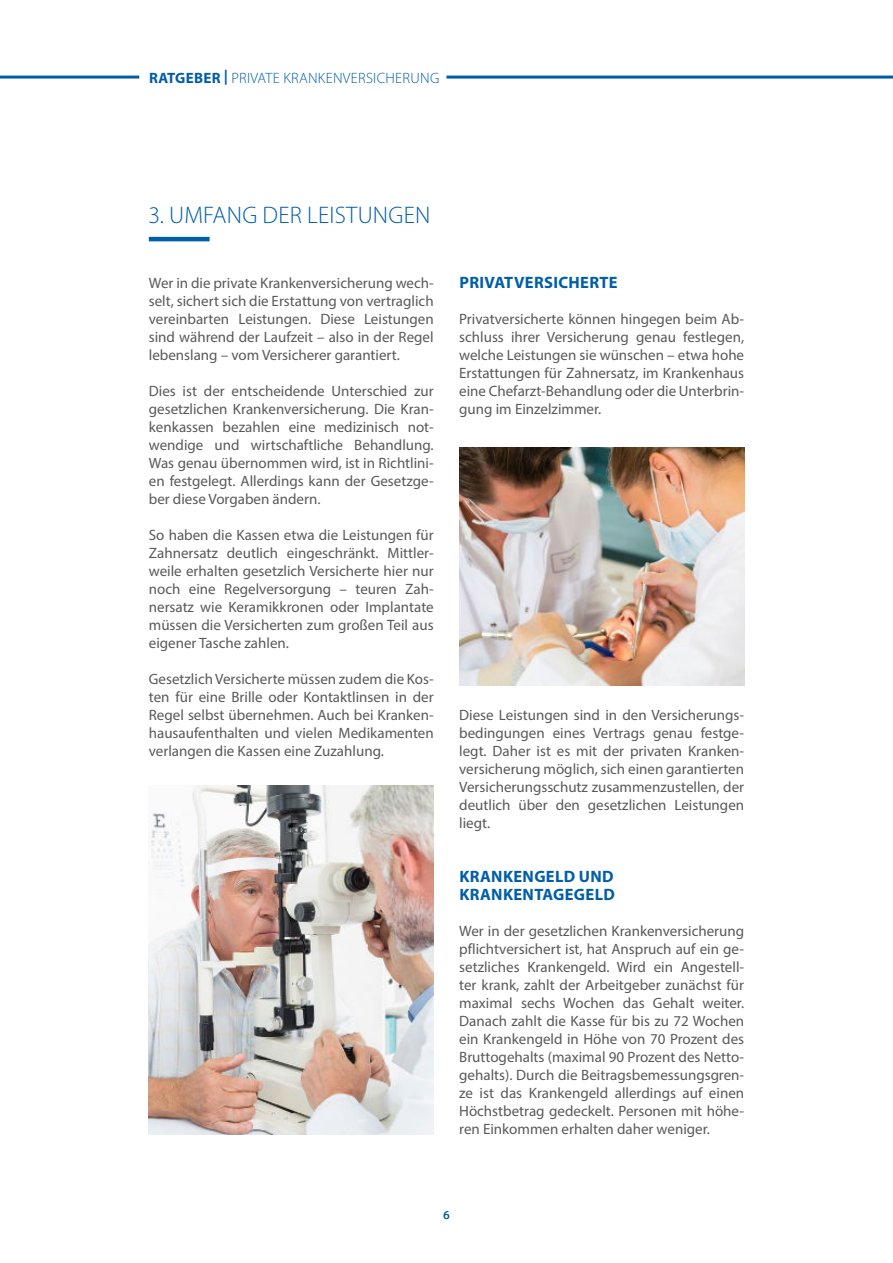
<style>
.page{position:relative;width:893px;height:1263px;background:#fff}
.page>*{position:absolute;margin:0;border:0;box-sizing:border-box;transform-origin:0 0}
.t1{font:300 24px "Myriad Pro";letter-spacing:.01em;color:#005ea8}
.t2{font:700 16.5px/18px "Myriad Pro";letter-spacing:.02em;color:#005ea8}
.t3{font:15px/18px "Myriad Pro";color:#595959;text-align:justify}
.t4{font:300 15px "Myriad Pro";letter-spacing:.02em;color:#005ea8}
.t5{font:12px "Myriad Pro";color:#005ea8}
.s1{font-weight:700}
</style>
<div class="page">
<hr style="left:0;top:76px;width:139px;height:3px;background:#005ea8">
<hr style="left:446px;top:76px;width:447px;height:3px;background:#005ea8">
<hr style="left:149px;top:237px;width:61px;height:4px;background:#005ea8">
<img style="left:459px;top:447px;width:285px;height:238px">
<img style="left:149px;top:785px;width:285px;height:349px">
<p class="t4" style="left:149px;top:71px;width:292px"><span class="s1">RATGEBER |</span> PRIVATE KRANKENVERSICHERUNG</p>
<h1 class="t1" style="left:148px;top:205px;width:284px">3. UMFANG DER LEISTUNGEN</h1>
<p class="t3" style="left:149px;top:274px;width:286px">Wer in die private Krankenversicherung wech&shy;selt, sichert sich die Erstattung von vertraglich vereinbarten Leistungen. Diese Leistungen sind während der Laufzeit – also in der Regel lebenslang – vom Versicherer garantiert.</p>
<p class="t3" style="left:149px;top:382px;width:286px">Dies ist der entscheidende Unterschied zur gesetzlichen Krankenversicherung. Die Kran&shy;kenkassen bezahlen eine medizinisch not&shy;wendige und wirtschaftliche Behandlung.<br>Was genau übernommen wird, ist in Richtlini&shy;en festgelegt. Allerdings kann der Gesetzge&shy;ber diese Vorgaben ändern.</p>
<p class="t3" style="left:149px;top:526px;width:286px">So haben die Kassen etwa die Leistungen für Zahnersatz deutlich eingeschränkt. Mittler&shy;weile erhalten gesetzlich Versicherte hier nur noch eine Regelversorgung – teuren Zah&shy;nersatz wie Keramikkronen oder Implantate müssen die Versicherten zum großen Teil aus eigener Tasche zahlen.</p>
<p class="t3" style="left:149px;top:670px;width:286px">Gesetzlich Versicherte müssen zudem die Kos&shy;ten für eine Brille oder Kontaktlinsen in der Regel selbst übernehmen. Auch bei Kranken&shy;hausaufenthalten und vielen Medikamenten verlangen die Kassen eine Zuzahlung.</p>
<p class="t2" style="left:459px;top:275px;width:160px">PRIVATVERSICHERTE</p>
<p class="t3" style="left:459px;top:310px;width:286px">Privatversicherte können hingegen beim Ab&shy;schluss ihrer Versicherung genau festlegen, welche Leistungen sie wünschen – etwa hohe Erstattungen für Zahnersatz, im Krankenhaus eine Chefarzt-Behandlung oder die Unterbrin&shy;gung im Einzelzimmer.</p>
<p class="t3" style="left:459px;top:706px;width:286px">Diese Leistungen sind in den Versicherungs&shy;bedingungen eines Vertrags genau festge&shy;legt. Daher ist es mit der privaten Kranken&shy;versicherung möglich, sich einen garantierten Versicherungsschutz zusammenzustellen, der deutlich über den gesetzlichen Leistungen liegt.</p>
<p class="t2" style="left:459px;top:869px;width:157px">KRANKENGELD UND<br>KRANKENTAGEGELD</p>
<p class="t3" style="left:459px;top:922px;width:286px">Wer in der gesetzlichen Krankenversicherung pflichtversichert ist, hat Anspruch auf ein ge&shy;setzliches Krankengeld. Wird ein Angestell&shy;ter krank, zahlt der Arbeitgeber zunächst für maximal sechs Wochen das Gehalt weiter.<br>Danach zahlt die Kasse für bis zu 72 Wochen ein Krankengeld in Höhe von 70 Prozent des Bruttogehalts (maximal 90 Prozent des Netto&shy;gehalts). Durch die Beitragsbemessungsgren&shy;ze ist das Krankengeld allerdings auf einen Höchstbetrag gedeckelt. Personen mit höhe&shy;ren Einkommen erhalten daher weniger.</p>
<p class="t5" style="left:443px;top:1209px;width:8px">6</p>
</div>
